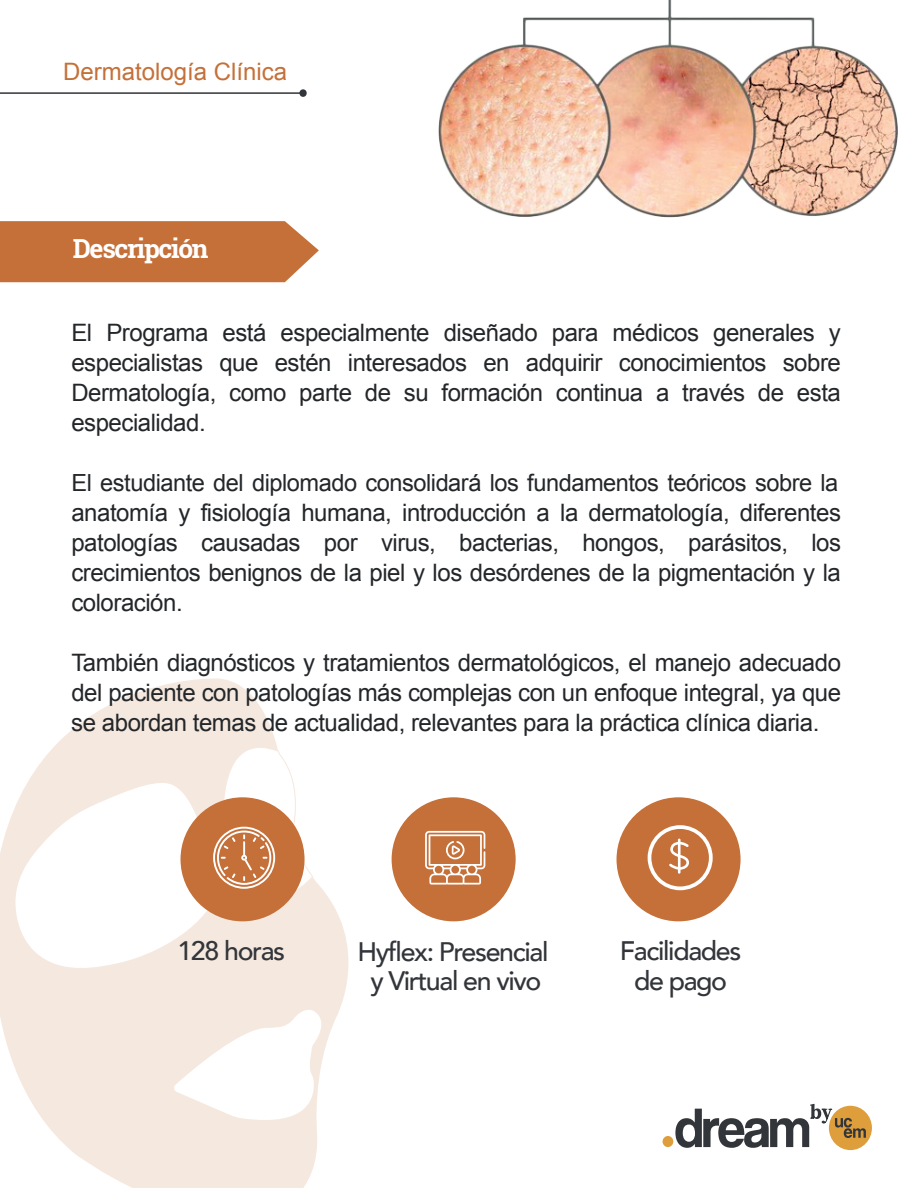
<style>
.page{position:relative;width:918px;height:1188px;background:#fff}
.page>*{position:absolute;margin:0;border:0;box-sizing:border-box;transform-origin:0 0}
.t1{font:500 26.7px/29.5px "Avenir";letter-spacing:-.05em;color:#323539;text-align:center}
.t2{font:700 26.25px "Roboto Slab";letter-spacing:-.05em;color:#fff}
.t3{font:24px/30px "Arial";letter-spacing:-.02em;color:#24272a;text-align:justify}
.t4{font:24px "Arial";color:#c57039}
.t5{font:23.55px "Arial";letter-spacing:-.02em;color:#24272a}
</style>
<div class="page">
<svg style="left:0;top:678px;width:348px;height:510px;fill:#f5e8df"></svg>
<div style="left:663px;top:1136px;width:10px;height:11px;background:#df9e3c;border-radius:50%"></div>
<div style="left:829px;top:1106px;width:43px;height:44px;background:#df9e3c;border-radius:50%"></div>
<svg style="left:675px;top:1104px;width:191px;height:44px"></svg>
<svg style="left:0;top:221px;width:319px;height:61px;background:#c87743"></svg>
<hr style="left:0;top:92px;width:303px;height:2px;background:#323539">
<svg style="left:298px;top:89px;width:9px;height:8px"></svg>
<div style="left:181px;top:797px;width:124px;height:124px;background:#c57039;border-radius:50%"></div>
<svg style="left:213px;top:746px;width:100px;height:153px"></svg>
<div style="left:392px;top:797px;width:124px;height:124px;background:#c57039;border-radius:50%"></div>
<svg style="left:425px;top:831px;width:60px;height:54px"></svg>
<div style="left:617px;top:797px;width:124px;height:124px;background:#c57039;border-radius:50%"></div>
<svg style="left:648px;top:825px;width:65px;height:65px"></svg>
<img style="left:439px;top:0;width:458px;height:217px">
<p class="t4" style="left:63px;top:55px;width:226px">Dermatología Clínica</p>
<p class="t2" style="left:73px;top:230px;width:137px">Descripción</p>
<p class="t3" style="left:71px;top:318px;width:771px">El Programa está especialmente diseñado para médicos generales y especialistas que estén interesados en adquirir conocimientos sobre Dermatología, como parte de su formación continua a través de esta especialidad.</p>
<p class="t5" style="left:71px;top:467px;width:768px">El estudiante del diplomado consolidará los fundamentos teóricos sobre la</p>
<p class="t3" style="left:71px;top:498px;width:771px">anatomía y fisiología humana, introducción a la dermatología, diferentes patologías causadas por virus, bacterias, hongos, parásitos, los crecimientos benignos de la piel y los desórdenes de la pigmentación y la coloración.</p>
<p class="t3" style="left:71px;top:648px;width:771px">También diagnósticos y tratamientos dermatológicos, el manejo adecuado del paciente con patologías más complejas con un enfoque integral, ya que se abordan temas de actualidad, relevantes para la práctica clínica diaria.</p>
<p class="t1" style="left:177px;top:935px;width:109px">128 horas</p>
<p class="t1" style="left:620px;top:935px;width:123px">Facilidades de pago</p>
<p class="t1" style="left:357px;top:935px;width:192px">Hyflex: Presencial y Virtual en vivo</p>
</div>
